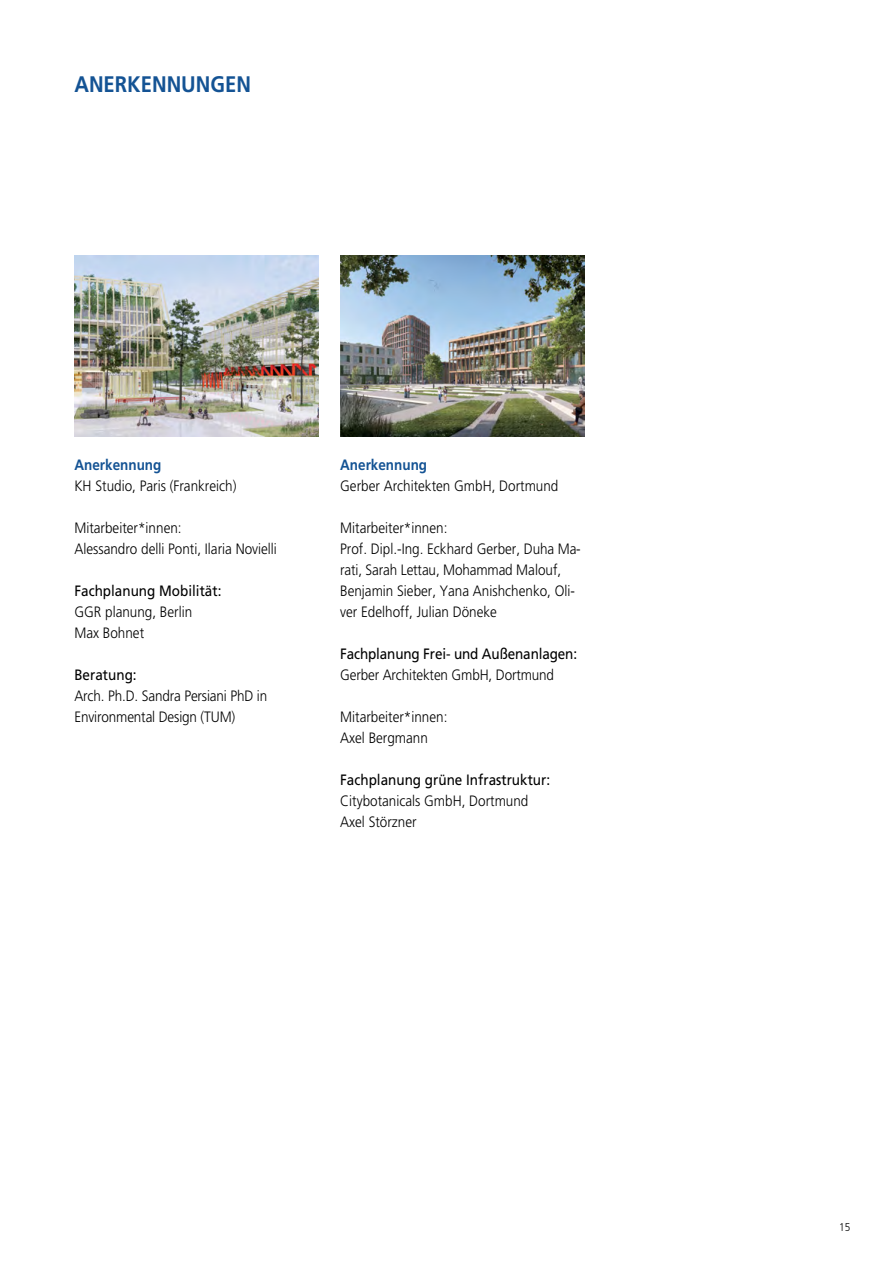
<style>
.page{position:relative;width:893px;height:1263px;background:#fff}
.page>*{position:absolute;margin:0;border:0;box-sizing:border-box;transform-origin:0 0}
._1_titel_10_bold{font:700 22.5px "Frutiger";color:#145394;scale:.9 1}
._1_Fließ{font:300 15px/21px "Frutiger";color:#000;scale:.9 1}
._1_titel_10_roman{font:300 15px "Frutiger";letter-spacing:-.01em;color:#000;scale:.9 1}
._1_titel_10_roman-2{font:15px "Frutiger";color:#000;scale:.9 1}
._1_titel_10_bold-2{font:300 15px "Frutiger";color:#000;scale:.9 1}
._1_titel_10_bold-3{font:700 15px "Frutiger";color:#145394;scale:.9 1}
.t1{font:300 11.25px "Frutiger";color:#000;scale:.9 1}
</style>
<div class="page">
<img style="left:74px;top:256px;width:245px;height:181px">
<img style="left:340px;top:256px;width:245px;height:181px">
<p class="_1_titel_10_bold" style="left:74px;top:71px;width:198px">ANERKENNUNGEN</p>
<p class="_1_titel_10_bold-3" style="left:74px;top:455px;width:98px">Anerkennung</p>
<p class="_1_titel_10_bold-2" style="left:74px;top:477px;width:182px">KH Studio, Paris (Frankreich)</p>
<p class="_1_Fließ" style="left:74px;top:517px;width:121px">Mitarbeiter*innen:</p>
<p class="_1_Fließ" style="left:74px;top:538px;width:227px">Alessandro delli Ponti, Ilaria Novielli</p>
<p class="_1_titel_10_roman-2" style="left:74px;top:581px;width:165px">Fachplanung Mobilität:</p>
<p class="_1_titel_10_roman" style="left:74px;top:603px;width:132px">GGR planung, Berlin</p>
<p class="_1_titel_10_roman" style="left:74px;top:624px;width:79px">Max Bohnet</p>
<p class="_1_titel_10_roman-2" style="left:74px;top:665px;width:71px">Beratung:</p>
<p class="_1_titel_10_roman" style="left:74px;top:687px;width:216px">Arch. Ph.D. Sandra Persiani PhD in</p>
<p class="_1_titel_10_roman" style="left:74px;top:708px;width:180px">Environmental Design (TUM)</p>
<p class="_1_titel_10_bold-3" style="left:340px;top:455px;width:98px">Anerkennung</p>
<p class="_1_Fließ" style="left:340px;top:475px;width:244px">Gerber Architekten GmbH, Dortmund</p>
<p class="_1_Fließ" style="left:340px;top:517px;width:121px">Mitarbeiter*innen:</p>
<p class="_1_Fließ" style="left:340px;top:538px;width:269px">Prof. Dipl.-Ing. Eckhard Gerber, Duha Ma&shy;rati, Sarah Lettau, Mohammad Malouf, Benjamin Sieber, Yana Anishchenko, Oli&shy;ver Edelhoff, Julian Döneke</p>
<p class="_1_titel_10_roman-2" style="left:340px;top:644px;width:265px">Fachplanung Frei- und Außenanlagen:</p>
<p class="_1_titel_10_roman" style="left:340px;top:666px;width:239px">Gerber Architekten GmbH, Dortmund</p>
<p class="_1_Fließ" style="left:340px;top:706px;width:121px">Mitarbeiter*innen:</p>
<p class="_1_Fließ" style="left:340px;top:727px;width:99px">Axel Bergmann</p>
<p class="_1_titel_10_roman-2" style="left:340px;top:770px;width:235px">Fachplanung grüne Infrastruktur:</p>
<p class="_1_titel_10_roman" style="left:340px;top:792px;width:211px">Citybotanicals GmbH, Dortmund</p>
<p class="_1_Fließ" style="left:340px;top:811px;width:86px">Axel Störzner</p>
<p class="t1" style="left:839px;top:1221px;width:14px">15</p>
</div>
